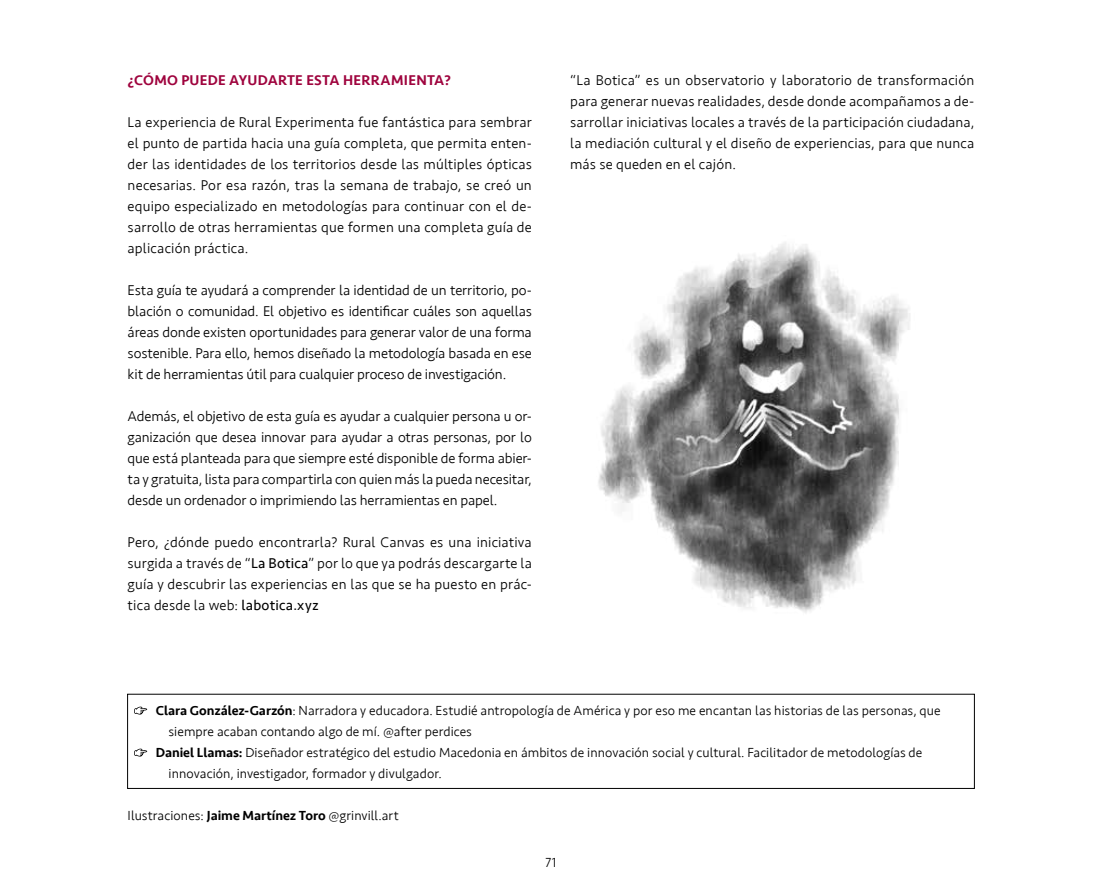
<style>
.page{position:relative;width:1102px;height:893px;background:#fff}
.page>*{position:absolute;margin:0;border:0;box-sizing:border-box;transform-origin:0 0}
.t1{font:300 14.55px/21px "Seravek";letter-spacing:.005em;color:#000;text-align:justify}
.t2{font:500 14.55px "Seravek";letter-spacing:.02em;color:#9f043e}
.t3{font:300 13.5px "Seravek";letter-spacing:.005em;color:#000}
.s1{font-weight:400}
.s2{font-weight:500}
</style>
<div class="page">
<img style="left:598px;top:242px;width:312px;height:371px">
<svg style="left:134px;top:707px;width:14px;height:8px"></svg>
<svg style="left:134px;top:749px;width:14px;height:8px"></svg>
<div style="left:127px;top:694px;width:847px;height:95px;border:1px solid #000"></div>
<p class="t2" style="left:128px;top:71px;width:325px">¿CÓMO PUEDE AYUDARTE ESTA HERRAMIENTA?</p>
<p class="t1" style="left:128px;top:112px;width:405px">La experiencia de Rural Experimenta fue fantástica para sembrar el punto de partida hacia una guía completa, que permita enten&shy;der las identidades de los territorios desde las múltiples ópticas necesarias. Por esa razón, tras la semana de trabajo, se creó un equipo especializado en metodologías para continuar con el de&shy;sarrollo de otras herramientas que formen una completa guía de aplicación práctica.</p>
<p class="t1" style="left:128px;top:280px;width:405px">Esta guía te ayudará a comprender la identidad de un territorio, po&shy;blación o comunidad. El objetivo es identificar cuáles son aquellas áreas donde existen oportunidades para generar valor de una forma sostenible. Para ello, hemos diseñado la metodología basada en ese kit de herramientas útil para cualquier proceso de investigación.</p>
<p class="t1" style="left:128px;top:406px;width:405px">Además, el objetivo de esta guía es ayudar a cualquier persona u or&shy;ganización que desea innovar para ayudar a otras personas, por lo que está planteada para que siempre esté disponible de forma abier&shy;ta y gratuita, lista para compartirla con quien más la pueda necesitar, desde un ordenador o imprimiendo las herramientas en papel.</p>
<p class="t1" style="left:128px;top:532px;width:405px">Pero, ¿dónde puedo encontrarla? Rural Canvas es una iniciativa surgida a través de “<span class="s1">La Botica</span>” por lo que ya podrás descargarte la guía y descubrir las experiencias en las que se ha puesto en prác&shy;tica desde la web: <span class="s1">labotica.xyz</span></p>
<p class="t1" style="left:570px;top:70px;width:405px">“La Botica” es un observatorio y laboratorio de transformación para generar nuevas realidades, desde donde acompañamos a de&shy;sarrollar iniciativas locales a través de la participación ciudadana, la mediación cultural y el diseño de experiencias, para que nunca más se queden en el cajón.</p>
<p class="t3" style="left:156px;top:702px;width:786px"><span class="s2">Clara González-Garzón</span>: Narradora y educadora. Estudié antropología de América y por eso me encantan las historias de las personas, que</p>
<p class="t3" style="left:168px;top:723px;width:305px">siempre acaban contando algo de mí. @after perdices</p>
<p class="t3" style="left:156px;top:744px;width:768px"><span class="s2">Daniel Llamas:</span> Diseñador estratégico del estudio Macedonia en ámbitos de innovación social y cultural. Facilitador de metodologías de</p>
<p class="t3" style="left:168px;top:765px;width:274px">innovación, investigador, formador y divulgador.</p>
<p class="t3" style="left:128px;top:807px;width:273px">Ilustraciones: <span class="s2">Jaime Martínez Toro</span> @grinvill.art</p>
<p class="t3" style="left:545px;top:855px;width:12px">71</p>
</div>
